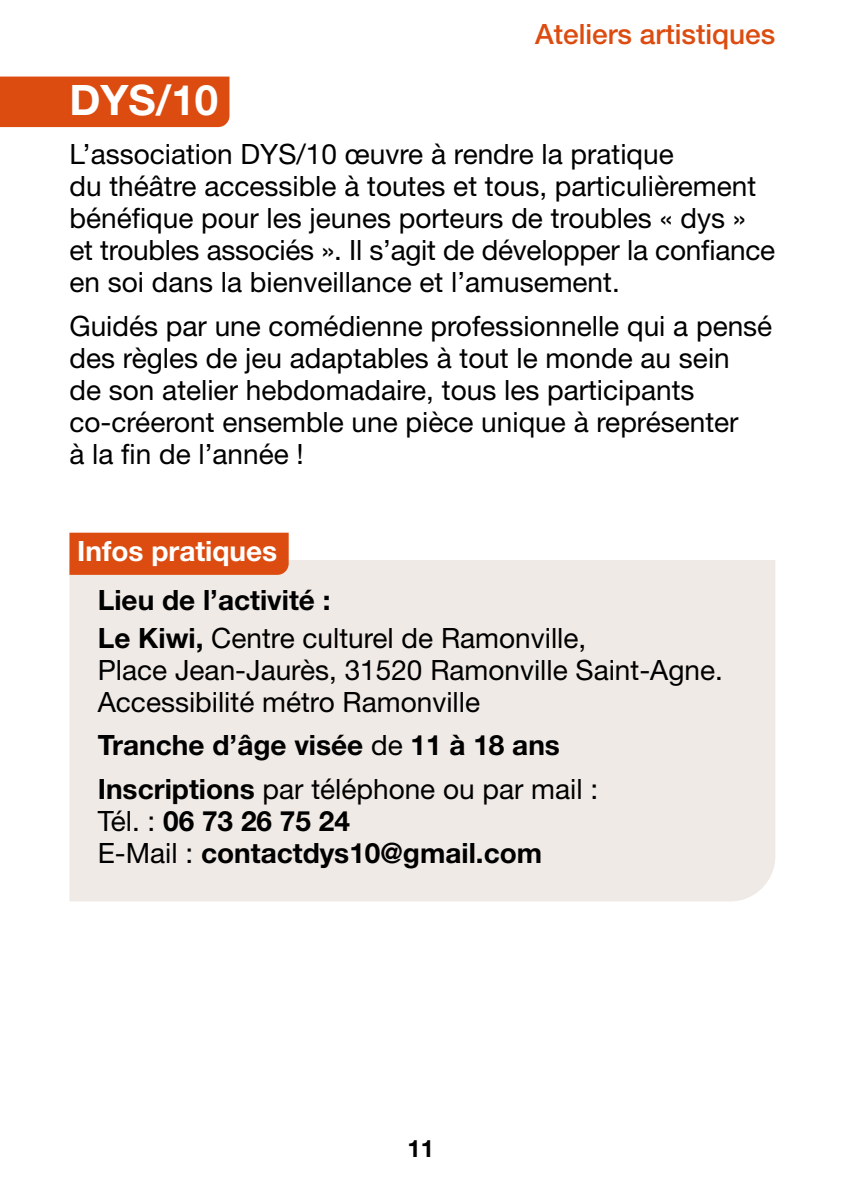
<style>
.page{position:relative;width:842px;height:1191px;background:#fff}
.page>*{position:absolute;margin:0;border:0;box-sizing:border-box;transform-origin:0 0}
.t1{font:700 42px "Helvetica Neue LT Std";color:#fff}
.t2{font:28px/32px "Helvetica Neue LT Std";color:#000}
.t3{font:700 28px/43.4px "Helvetica Neue LT Std";color:#000}
.t4{font:500 28px "Helvetica Neue LT Std";color:#dc4c10}
.t5{font:700 28px "Helvetica Neue LT Std";color:#fff}
.t6{font:700 24px "Helvetica Neue LT Std";color:#000}
.s1{font-weight:700}
.s2{font-weight:400}
</style>
<div class="page">
<div style="left:69px;top:560px;width:706px;height:341px;background:#efeae6"></div>
<div style="left:0;top:77px;width:229px;height:50px;background:#dc4c10"></div>
<div style="left:69px;top:532px;width:220px;height:43px;background:#dc4c10"></div>
<p class="t4" style="left:535px;top:17px;width:242px">Ateliers artistiques</p>
<h1 class="t1" style="left:69px;top:74px;width:150px">DYS/10</h1>
<p class="t2" style="left:69px;top:138px;width:707px">L’association DYS/10 œuvre à rendre la pratique<br>du théâtre accessible à toutes et tous, particulièrement bénéfique pour les jeunes porteurs de troubles « dys » et troubles associés ». Il s’agit de développer la confiance en soi dans la bienveillance et l’amusement.</p>
<p class="t2" style="left:69px;top:309px;width:704px">Guidés par une comédienne professionnelle qui a pensé des règles de jeu adaptables à tout le monde au sein<br>de son atelier hebdomadaire, tous les participants co-créeront ensemble une pièce unique à représenter<br>à la fin de l’année !</p>
<p class="t5" style="left:77px;top:534px;width:202px">Infos pratiques</p>
<p class="t2" style="left:98px;top:581px;width:490px;line-height:37.6px"><span class="s1">Lieu de l’activité :<br>Le Kiwi,</span> Centre culturel de Ramonville,</p>
<p class="t2" style="left:98px;top:653px;width:626px">Place Jean-Jaurès, 31520 Ramonville Saint-Agne.<br>Accessibilité métro Ramonville</p>
<p class="t3" style="left:98px;top:723px;width:502px">Tranche d’âge visée <span class="s2">de</span> 11 à 18 ans<br>Inscriptions <span class="s2">par téléphone ou par mail :</span></p>
<p class="t3" style="left:98px;top:804px;width:446px;line-height:32px"><span class="s2">Tél. :</span> 06 73 26 75 24<br><span class="s2">E-Mail :</span> contactdys10@gmail.com</p>
<p class="t6" style="left:408px;top:1133px;width:28px">11</p>
</div>
